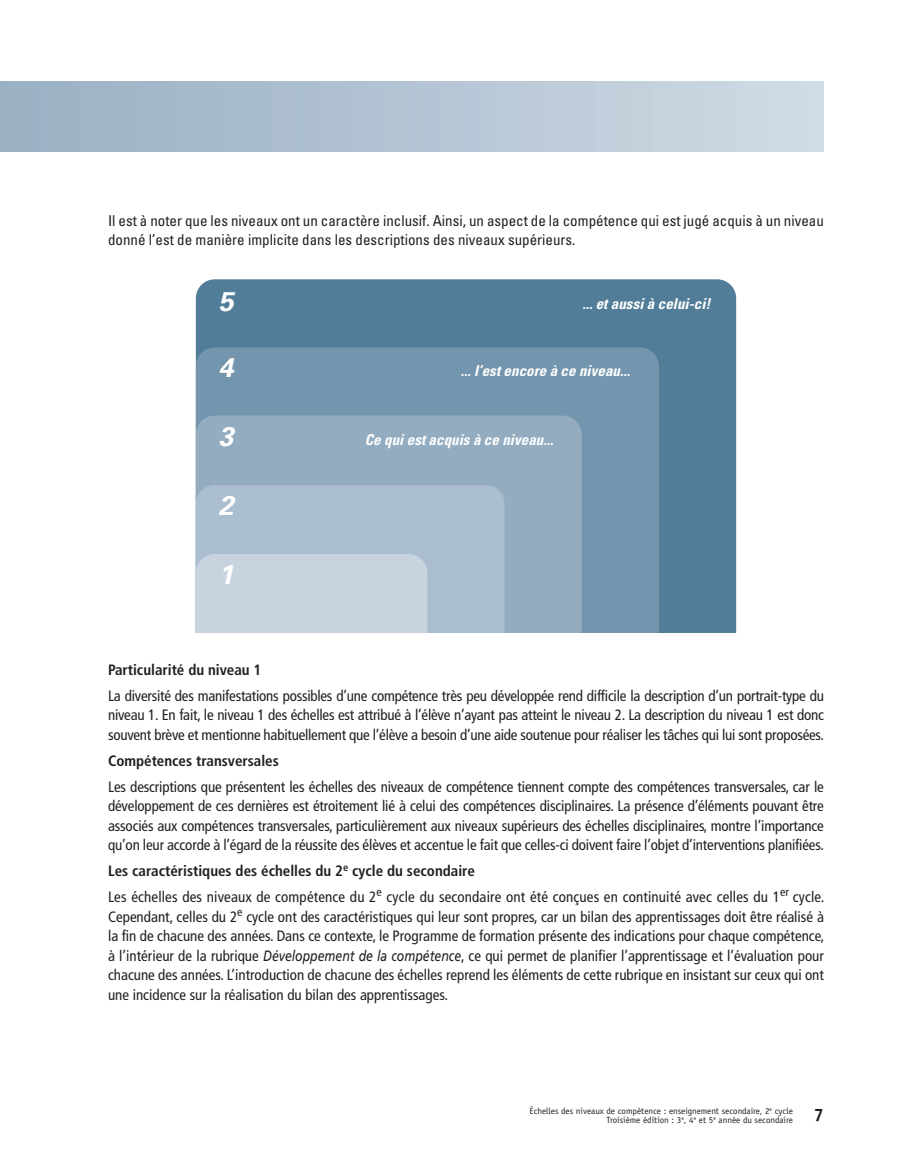
<style>
.page{position:relative;width:905px;height:1175px;background:#fff}
.page>*{position:absolute;margin:0;border:0;box-sizing:border-box;transform-origin:0 0}
.t1{font:italic 700 27px "Univers";color:#fff}
.t2{font:700 18px "Officina Sans";color:#231f20}
.t3{font:condensed 15px/19.5px "Frutiger";color:#231f20;text-align:justify}
.t4{font:condensed 15px/19.5px "Univers";color:#231f20}
.t5{font:italic 700 condensed 15px "Univers";letter-spacing:.005em;color:#fff}
.t6{font:700 condensed 15px "Frutiger";color:#231f20}
.t7{font:9px/9px "Officina Sans";color:#231f20;text-align:right}
.s1{font-weight:700}
.s2{font-style:italic;font-stretch:normal}
</style>
<div class="page">
<div style="left:0;top:81px;width:824px;height:70px;background:linear-gradient(to right,#99afc3,#d0dbe5)"></div>
<div style="left:196px;top:279px;width:540px;height:378px;background:#517d99;border-radius:19px"></div>
<div style="left:196px;top:347px;width:463px;height:310px;background:#7495ae;border-radius:19px"></div>
<div style="left:196px;top:415px;width:385px;height:242px;background:#93acbf;border-radius:19px"></div>
<div style="left:196px;top:485px;width:308px;height:172px;background:#abbecf;border-radius:19px"></div>
<div style="left:196px;top:554px;width:231px;height:103px;background:#c7d4e0;border-radius:19px"></div>
<div style="left:108px;top:633px;width:716px;height:29px;background:#fff"></div>
<p class="t4" style="left:108px;top:212px;width:717px">Il est à noter que les niveaux ont un caractère inclusif. Ainsi, un aspect de la compétence qui est jugé acquis à un niveau donné l’est de manière implicite dans les descriptions des niveaux supérieurs.</p>
<h1 class="t1" style="left:218px;top:291px;width:17px">5</h1>
<h1 class="t1" style="left:218px;top:358px;width:17px">4</h1>
<h1 class="t1" style="left:218px;top:426px;width:17px">3</h1>
<h1 class="t1" style="left:218px;top:496px;width:17px">2</h1>
<h1 class="t1" style="left:218px;top:564px;width:17px">1</h1>
<p class="t5" style="left:582px;top:298px;width:130px">... et aussi à celui-ci!</p>
<p class="t5" style="left:461px;top:365px;width:171px">... l’est encore à ce niveau...</p>
<p class="t5" style="left:365px;top:434px;width:190px">Ce qui est acquis à ce niveau...</p>
<p class="t6" style="left:108px;top:663px;width:155px">Particularité du niveau 1</p>
<p class="t3" style="left:108px;top:687px;width:717px">La diversité des manifestations possibles d’une compétence très peu développée rend difficile la description d’un portrait-type du niveau 1. En fait, le niveau 1 des échelles est attribué à l’élève n’ayant pas atteint le niveau 2. La description du niveau 1 est donc souvent brève et mentionne habituellement que l’élève a besoin d’une aide soutenue pour réaliser les tâches qui lui sont proposées.</p>
<p class="t6" style="left:108px;top:754px;width:172px">Compétences transversales</p>
<p class="t3" style="left:108px;top:778px;width:717px">Les descriptions que présentent les échelles des niveaux de compétence tiennent compte des compétences transversales, car le développement de ces dernières est étroitement lié à celui des compétences disciplinaires. La présence d’éléments pouvant être associés aux compétences transversales, particulièrement aux niveaux supérieurs des échelles disciplinaires, montre l’importance qu’on leur accorde à l’égard de la réussite des élèves et accentue le fait que celles-ci doivent faire l’objet d’interventions planifiées.</p>
<p class="t3" style="left:108px;top:859px;width:718px;line-height:26px"><span class="s1">Les caractéristiques des échelles du 2</span><sup>e</sup> <span class="s1">cycle du secondaire<br></span>Les échelles des niveaux de compétence du 2<sup>e</sup> cycle du secondaire ont été conçues en continuité avec celles du 1<sup>er</sup> cycle.</p>
<p class="t3" style="left:108px;top:908px;width:718px">Cependant, celles du 2<sup>e</sup> cycle ont des caractéristiques qui leur sont propres, car un bilan des apprentissages doit être réalisé à la fin de chacune des années. Dans ce contexte, le Programme de formation présente des indications pour chaque compétence, à l’intérieur de la rubrique <span class="s2">Développement de la compétence</span>, ce qui permet de planifier l’apprentissage et l’évaluation pour chacune des années. L’introduction de chacune des échelles reprend les éléments de cette rubrique en insistant sur ceux qui ont une incidence sur la réalisation du bilan des apprentissages.</p>
<p class="t7" style="left:529px;top:1107px;width:265px">Échelles des niveaux de compétence : enseignement secondaire, 2<sup>e</sup> cycle<br>Troisième édition : 3<sup>e</sup>, 4<sup>e</sup> et 5<sup>e</sup> année du secondaire</p>
<p class="t2" style="left:814px;top:1107px;width:12px">7</p>
</div>
